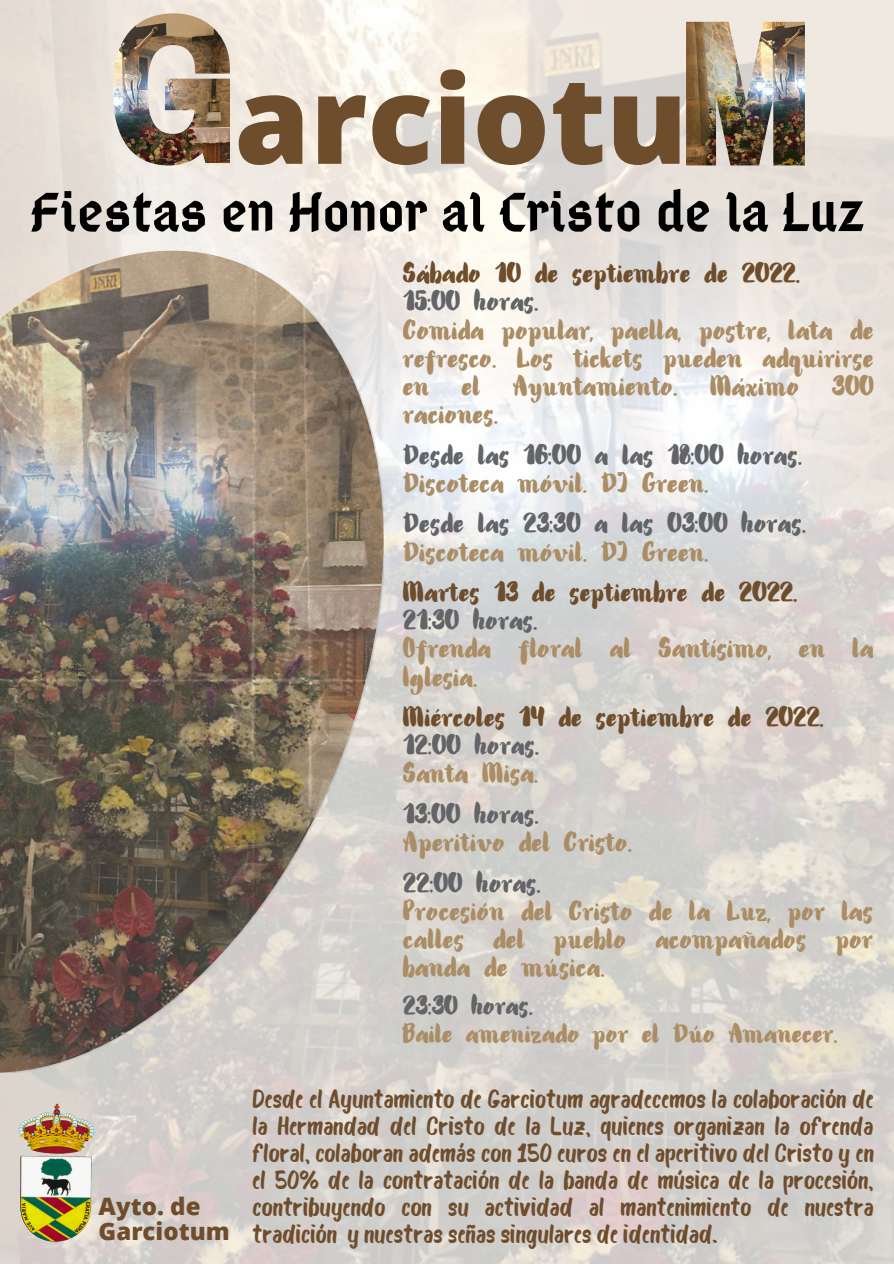
<style>
.page{position:relative;width:894px;height:1264px;background:#fff}
.page>*{position:absolute;margin:0;border:0;box-sizing:border-box;transform-origin:0 0}
.t1{font:800 121.65px "Open Sans";color:#6e4d2d}
.t2{font:57px "Abibas";color:#000}
.t3{font:34.5px/28.2px "Alanta Cyrillic Script";color:#aa8d65;text-align:justify}
.t4{font:34.5px "Alanta Cyrillic Script";color:#636467}
.t5{font:34.5px "Alanta Cyrillic Script";color:#6e4d2d}
.t6{font:33px "Alanta Cyrillic Script";color:#aa8d65}
.t7{font:33px "Alanta Cyrillic Script";color:#636467}
.t8{font:25.5px/27px "Bosk";color:#6e4d2d;text-align:justify}
.t9{font:800 24px/24.8px "Open Sans";color:#6e4d2d}
</style>
<div class="page">
<img style="left:0;top:0;width:893px;height:1263px">
<img style="left:0;top:251px;width:383px;height:821px">
<img style="left:113px;top:13px;width:117px;height:152px">
<img style="left:685px;top:22px;width:119px;height:143px">
<img style="left:11px;top:1101px;width:88px;height:144px">
<h1 class="t1" style="left:234px;top:34px;width:454px">arciotu</h1>
<h2 class="t2" style="left:30px;top:188px;width:835px">Fiestas en Honor al Cristo de la Luz</h2>
<h3 class="t5" style="left:403px;top:251px;width:398px">Sábado 10 de septiembre de 2022.</h3>
<h3 class="t4" style="left:403px;top:279px;width:137px">15:00 horas.</h3>
<h3 class="t3" style="left:403px;top:314px;width:472px">Comida popular, paella, postre, lata de refresco. Los tickets pueden adquirirse en el Ayuntamiento. Máximo 300 raciones.</h3>
<h3 class="t4" style="left:403px;top:432px;width:400px">Desde las 16:00 a las 18:00 horas.</h3>
<h3 class="t3" style="left:403px;top:467px;width:307px">Discoteca móvil. DJ Green.</h3>
<h3 class="t4" style="left:403px;top:501px;width:404px">Desde las 23:30 a las 03:00 horas.</h3>
<h3 class="t3" style="left:403px;top:535px;width:307px">Discoteca móvil. DJ Green.</h3>
<h3 class="t5" style="left:403px;top:569px;width:396px">Martes 13 de septiembre de 2022.</h3>
<h3 class="t4" style="left:403px;top:597px;width:136px">21:30 horas.</h3>
<h3 class="t3" style="left:403px;top:632px;width:472px">Ofrenda floral al Santísimo, en la<br>Iglesia.</h3>
<h3 class="t5" style="left:403px;top:694px;width:422px">Miércoles 14 de septiembre de 2022.</h3>
<h3 class="t4" style="left:403px;top:722px;width:138px">12:00 horas.</h3>
<h3 class="t3" style="left:403px;top:757px;width:137px">Santa Misa.</h3>
<h3 class="t4" style="left:403px;top:791px;width:137px">13:00 horas.</h3>
<h3 class="t3" style="left:403px;top:826px;width:230px">Aperitivo del Cristo.</h3>
<h3 class="t4" style="left:403px;top:860px;width:139px">22:00 horas.</h3>
<h3 class="t3" style="left:403px;top:895px;width:471px">Procesión del Cristo de la Luz, por las calles del pueblo acompañados por banda de música.</h3>
<p class="t7" style="left:403px;top:984px;width:131px">23:30 horas.</p>
<p class="t6" style="left:403px;top:1011px;width:436px">Baile amenizado por el Dúo Amanecer.</p>
<p class="t9" style="left:99px;top:1193px;width:133px">Ayto. de<br>Garciotum</p>
<p class="t8" style="left:252px;top:1088px;width:623px">Desde el Ayuntamiento de Garciotum agradecemos la colaboración de la Hermandad del Cristo de la Luz, quienes organizan la ofrenda floral, colaboran además con 150 euros en el aperitivo del Cristo y en el 50% de la contratación de la banda de música de la procesión, contribuyendo con su actividad al mantenimiento de nuestra tradición y nuestras señas singulares de identidad.</p>
</div>
